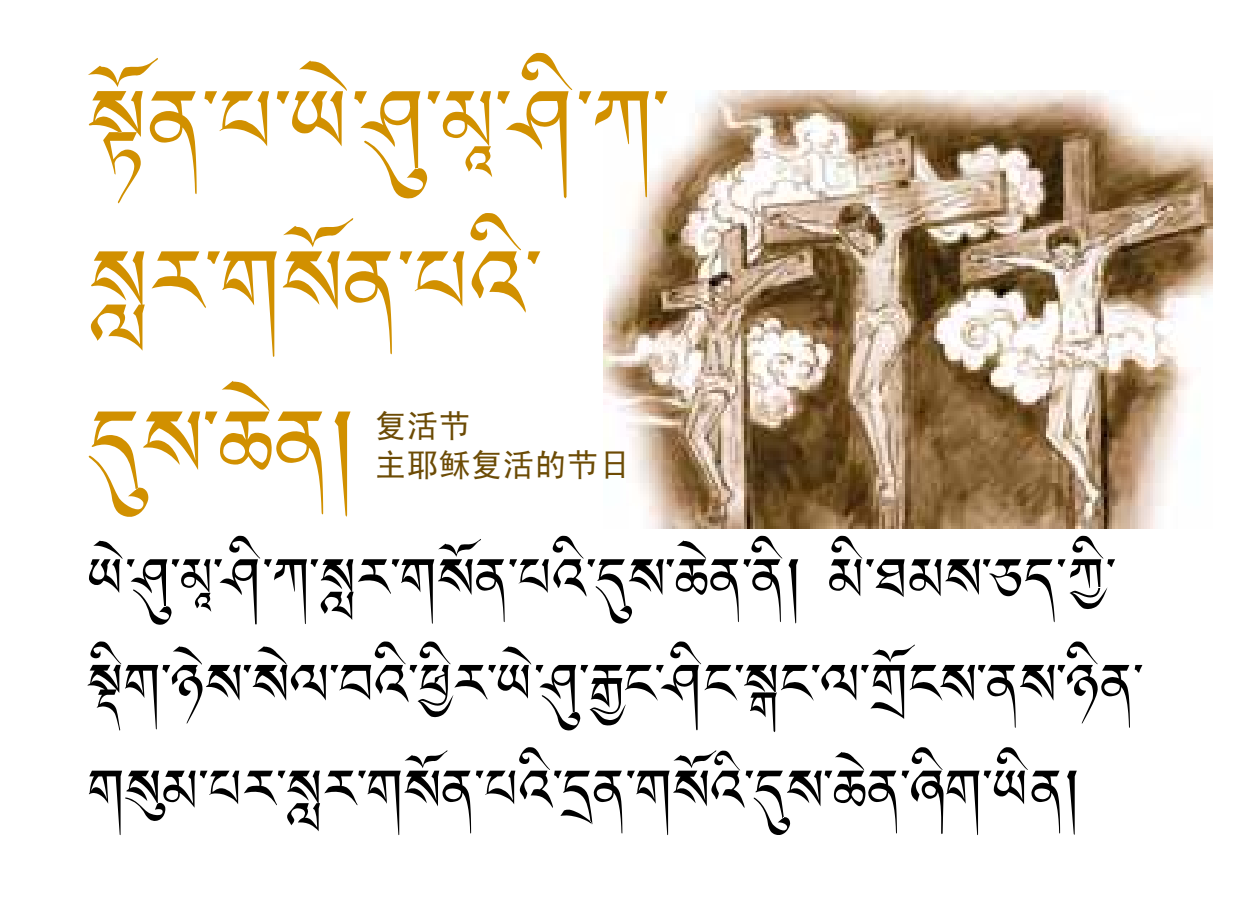
<style>
.page{position:relative;width:1248px;height:908px;background:#fff}
.page>*{position:absolute;margin:0;border:0;box-sizing:border-box;transform-origin:0 0}
.t1{font:144px/160px "Ededris a";color:#d19000}
.t2{font:88px/105.6px "Ededris a";color:#000}
.t3{font:32px/38.4px "Sim Hei";color:#6c4b05}
.s1{font-family:"Ededris b"}
.s2{font-family:"Ededris vowa"}
.s3{font-family:"Ededris a 1"}
.s4{font-family:"Ededris a 2"}
</style>
<div class="page">
<img style="left:603px;top:91px;width:609px;height:437px">
<h1 class="t1" style="left:91px;top:19px;width:580px"><span class="s1">!</span><span class="s2">R</span>/-0-;<span class="s2">J</span>-<span class="s3">&gt;</span>-<span class="s4">3</span>- &gt;<span class="s2">A</span>- !-<br>A&lt;-$?<span class="s2">R</span>/-0:<span class="s2">A</span>-<span class="s3">.</span>?-(<span class="s2">J</span>/<span class="s2">,</span></h1>
<p class="t2" style="left:89px;top:511px;width:1056px">;<span class="s2">J</span>-<span class="s3">&gt;</span>-<span class="s4">3</span>- &gt;<span class="s2">A</span>- !- A&lt;-$?<span class="s2">R</span>/-0:<span class="s2">A</span>-<span class="s3">.</span>?-(<span class="s2">J</span>/<span class="s2">-</span>/<span class="s2">A,</span> 3<span class="s2">A</span>-,3?-&amp;.-G<span class="s2">A</span>-<span class="s1">#</span><span class="s2">A</span>$-*<span class="s2">J</span>?-?<span class="s2">J</span>=-2:<span class="s2">A</span>-K<span class="s2">A</span>&lt;-;<span class="s2">J</span>-<span class="s3">&gt;</span>-O%-&gt;<span class="s2">A</span>%-|%-=-P<span class="s2">R</span>%?-/?-*<span class="s2">A</span>/- $<span class="s3">?</span>3-0&lt;-A&lt;-$?<span class="s2">R</span>/-0:<span class="s2">A</span>-S/-$?<span class="s2">R</span>:<span class="s2">C</span>-<span class="s3">.</span>?-(<span class="s2">J</span>/-8<span class="s2">A</span>$- ;<span class="s2">A</span>/<span class="s2">,</span></p>
<p class="t3" style="left:374px;top:406px;width:258px">复活节<br>主耶稣复活的节日</p>
</div>
